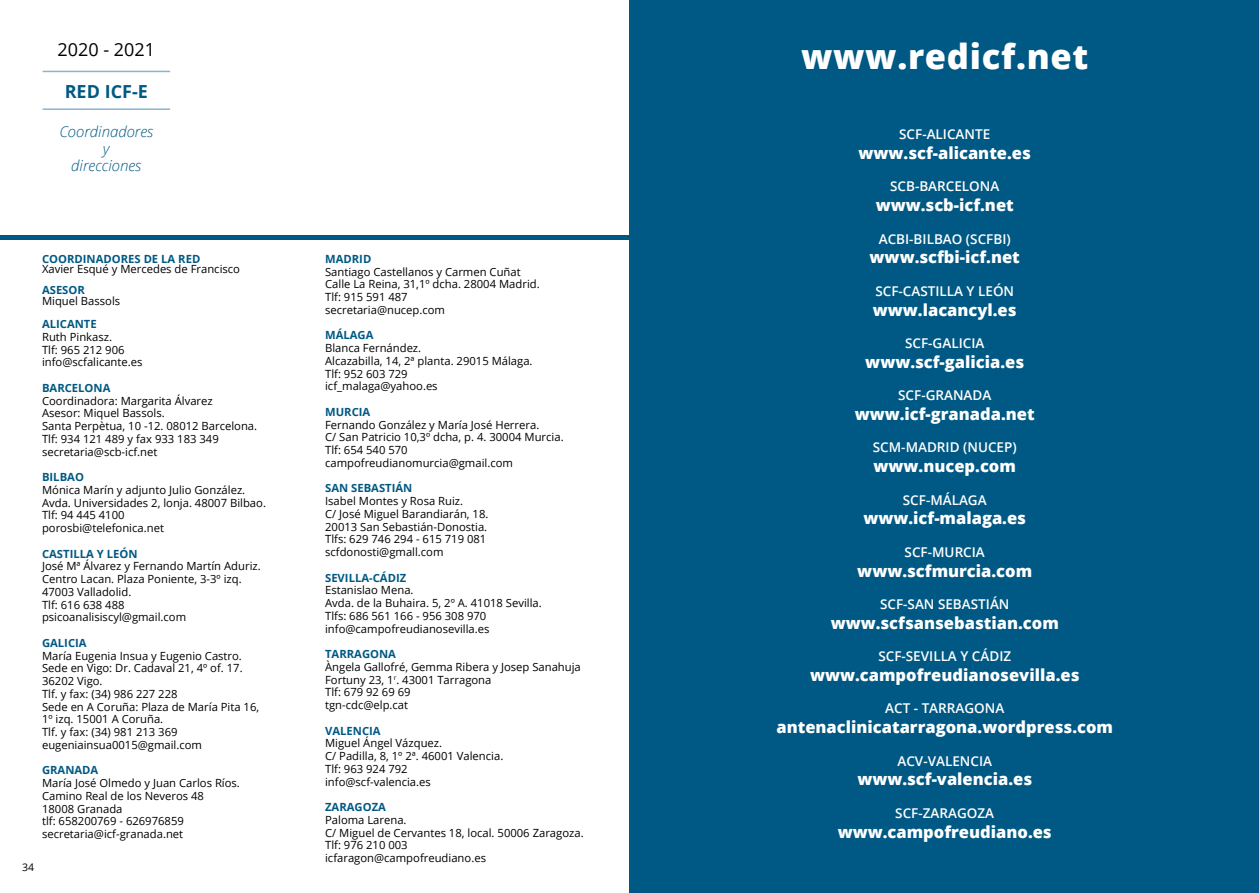
<style>
.page{position:relative;width:1259px;height:893px;background:#fff}
.page>*{position:absolute;margin:0;border:0;box-sizing:border-box;transform-origin:0 0}
.t1{font:800 34.5px "Open Sans";letter-spacing:.02em;color:#fff}
.t2{font:18px "Open Sans";color:#000}
.t3{font:700 18px "Open Sans";color:#005984}
.t4{font:800 16.5px "Open Sans";color:#fff}
.t5{font:italic 300 15px/17.2px "Open Sans";color:#005984;text-align:center}
.t6{font:600 13.5px "Open Sans";color:#fff}
.t7{font:11.25px/12.8px "Open Sans";color:#000}
.t8{font:700 11.25px "Open Sans";color:#005984}
.t9{font:10.5px "Open Sans";color:#000}
</style>
<div class="page">
<hr style="left:43px;top:71px;width:127px;height:1px;background:#8bb4cf">
<hr style="left:43px;top:108px;width:127px;height:2px;background:#8bb4cf">
<hr style="left:0;top:236px;width:1259px;height:4px;background:#005984">
<div style="left:629px;top:0;width:630px;height:893px;background:#005984"></div>
<h2 class="t2" style="left:58px;top:37px;width:99px">2020 - 2021</h2>
<h2 class="t3" style="left:65px;top:78px;width:85px">RED ICF-E</h2>
<h3 class="t5" style="left:59px;top:122px;width:95px">Coordinadores y<br>direcciones</h3>
<p class="t8" style="left:42px;top:251px;width:160px">COORDINADORES DE LA RED</p>
<p class="t7" style="left:42px;top:263px;width:199px">Xavier Esqué y Mercedes de Francisco</p>
<p class="t8" style="left:42px;top:282px;width:44px">ASESOR</p>
<p class="t7" style="left:42px;top:294px;width:80px">Miquel Bassols</p>
<p class="t8" style="left:42px;top:316px;width:56px">ALICANTE</p>
<p class="t7" style="left:42px;top:330px;width:102px">Ruth Pinkasz.<br>Tlf: 965 212 906 info@scfalicante.es</p>
<p class="t8" style="left:42px;top:380px;width:70px">BARCELONA</p>
<p class="t7" style="left:42px;top:394px;width:217px">Coordinadora: Margarita Álvarez<br>Asesor: Miquel Bassols.<br>Santa Perpètua, 10 -12. 08012 Barcelona.<br>Tlf: 934 121 489 y fax 933 183 349 secretaria@scb-icf.net</p>
<p class="t8" style="left:42px;top:469px;width:43px">BILBAO</p>
<p class="t7" style="left:42px;top:483px;width:225px">Mónica Marín y adjunto Julio González.<br>Avda. Universidades 2, lonja. 48007 Bilbao.<br>Tlf: 94 445 4100<br>porosbi@telefonica.net</p>
<p class="t8" style="left:42px;top:546px;width:97px">CASTILLA Y LEÓN</p>
<p class="t7" style="left:42px;top:560px;width:220px">José Mª Álvarez y Fernando Martín Aduriz.<br>Centro Lacan. Plaza Poniente, 3-3º izq.<br>47003 Valladolid.<br>Tlf: 616 638 488 psicoanalisiscyl@gmail.com</p>
<p class="t8" style="left:42px;top:635px;width:46px">GALICIA</p>
<p class="t7" style="left:42px;top:649px;width:219px">María Eugenia Insua y Eugenio Castro.<br>Sede en Vigo: Dr. Cadaval 21, 4º of. 17.<br>36202 Vigo.<br>Tlf. y fax: (34) 986 227 228<br>Sede en A Coruña: Plaza de María Pita 16,<br>1º izq. 15001 A Coruña.<br>Tlf. y fax: (34) 981 213 369 eugeniainsua0015@gmail.com</p>
<p class="t8" style="left:42px;top:762px;width:58px">GRANADA</p>
<p class="t7" style="left:42px;top:776px;width:199px">María José Olmedo y Juan Carlos Ríos.<br>Camino Real de los Neveros 48<br>18008 Granada<br>tlf: 658200769 - 626976859 secretaria@icf-granada.net</p>
<p class="t9" style="left:22px;top:860px;width:14px">34</p>
<p class="t8" style="left:325px;top:251px;width:48px">MADRID</p>
<p class="t7" style="left:325px;top:265px;width:216px">Santiago Castellanos y Carmen Cuñat<br>Calle La Reina, 31,1º dcha. 28004 Madrid.<br>Tlf: 915 591 487<br>secretaria@nucep.com</p>
<p class="t8" style="left:325px;top:327px;width:50px">MÁLAGA</p>
<p class="t7" style="left:325px;top:341px;width:209px">Blanca Fernández.<br>Alcazabilla, 14, 2ª planta. 29015 Málaga.<br>Tlf: 952 603 729<br>icf_malaga@yahoo.es</p>
<p class="t8" style="left:325px;top:404px;width:47px">MURCIA</p>
<p class="t7" style="left:325px;top:418px;width:240px">Fernando González y María José Herrera.<br>C/ San Patricio 10,3º dcha, p. 4. 30004 Murcia.<br>Tlf: 654 540 570 campofreudianomurcia@gmail.com</p>
<p class="t8" style="left:325px;top:480px;width:89px">SAN SEBASTIÁN</p>
<p class="t7" style="left:325px;top:494px;width:165px">Isabel Montes y Rosa Ruiz.<br>C/ José Miguel Barandiarán, 18.<br>20013 San Sebastián-Donostia.<br>Tlfs: 629 746 294 - 615 719 081 scfdonosti@gmall.com</p>
<p class="t8" style="left:325px;top:569px;width:83px">SEVILLA-CÁDIZ</p>
<p class="t7" style="left:325px;top:583px;width:218px">Estanislao Mena.<br>Avda. de la Buhaira. 5, 2º A. 41018 Sevilla.<br>Tlfs: 686 561 166 - 956 308 970 info@campofreudianosevilla.es</p>
<p class="t8" style="left:325px;top:646px;width:72px">TARRAGONA</p>
<p class="t7" style="left:325px;top:660px;width:257px">Àngela Gallofré, Gemma Ribera y Josep Sanahuja<br>Fortuny 23, 1<sup>r</sup>. 43001 Tarragona<br>Tlf: 679 92 69 69<br>tgn-cdc@elp.cat</p>
<p class="t8" style="left:325px;top:723px;width:57px">VALENCIA</p>
<p class="t7" style="left:325px;top:737px;width:180px">Miguel Ángel Vázquez.<br>C/ Padilla, 8, 1º 2ª. 46001 Valencia.<br>Tlf: 963 924 792 info@scf-valencia.es</p>
<p class="t8" style="left:325px;top:799px;width:62px">ZARAGOZA</p>
<p class="t7" style="left:325px;top:813px;width:260px">Paloma Larena.<br>C/ Miguel de Cervantes 18, local. 50006 Zaragoza.<br>Tlf: 976 210 003<br>icfaragon@campofreudiano.es</p>
<h1 class="t1" style="left:801px;top:30px;width:289px">www.redicf.net</h1>
<p class="t6" style="left:899px;top:125px;width:93px">SCF-ALICANTE</p>
<h3 class="t4" style="left:858px;top:140px;width:174px">www.scf-alicante.es</h3>
<p class="t6" style="left:890px;top:177px;width:111px">SCB-BARCELONA</p>
<h3 class="t4" style="left:875px;top:193px;width:140px">www.scb-icf.net</h3>
<p class="t6" style="left:879px;top:229px;width:133px">ACBI-BILBAO (SCFBI)</p>
<h3 class="t4" style="left:869px;top:245px;width:152px">www.scfbi-icf.net</h3>
<p class="t6" style="left:875px;top:282px;width:140px">SCF-CASTILLA Y LEÓN</p>
<h3 class="t4" style="left:873px;top:297px;width:145px">www.lacancyl.es</h3>
<p class="t6" style="left:905px;top:334px;width:81px">SCF-GALICIA</p>
<h3 class="t4" style="left:865px;top:349px;width:160px">www.scf-galicia.es</h3>
<p class="t6" style="left:898px;top:386px;width:95px">SCF-GRANADA</p>
<h3 class="t4" style="left:854px;top:401px;width:181px">www.icf-granada.net</h3>
<p class="t6" style="left:873px;top:438px;width:145px">SCM-MADRID (NUCEP)</p>
<h3 class="t4" style="left:873px;top:454px;width:144px">www.nucep.com</h3>
<p class="t6" style="left:903px;top:490px;width:85px">SCF-MÁLAGA</p>
<h3 class="t4" style="left:863px;top:506px;width:164px">www.icf-malaga.es</h3>
<p class="t6" style="left:904px;top:543px;width:82px">SCF-MURCIA</p>
<h3 class="t4" style="left:857px;top:558px;width:176px">www.scfmurcia.com</h3>
<p class="t6" style="left:880px;top:595px;width:131px">SCF-SAN SEBASTIÁN</p>
<h3 class="t4" style="left:830px;top:610px;width:230px">www.scfsansebastian.com</h3>
<p class="t6" style="left:878px;top:647px;width:134px">SCF-SEVILLA Y CÁDIZ</p>
<h3 class="t4" style="left:810px;top:662px;width:271px">www.campofreudianosevilla.es</h3>
<p class="t6" style="left:885px;top:699px;width:121px">ACT - TARRAGONA</p>
<h3 class="t4" style="left:776px;top:715px;width:338px">antenaclinicatarragona.wordpress.com</h3>
<p class="t6" style="left:897px;top:751px;width:96px">ACV-VALENCIA</p>
<h3 class="t4" style="left:857px;top:767px;width:176px">www.scf-valencia.es</h3>
<p class="t6" style="left:895px;top:804px;width:100px">SCF-ZARAGOZA</p>
<h3 class="t4" style="left:837px;top:819px;width:215px">www.campofreudiano.es</h3>
</div>
